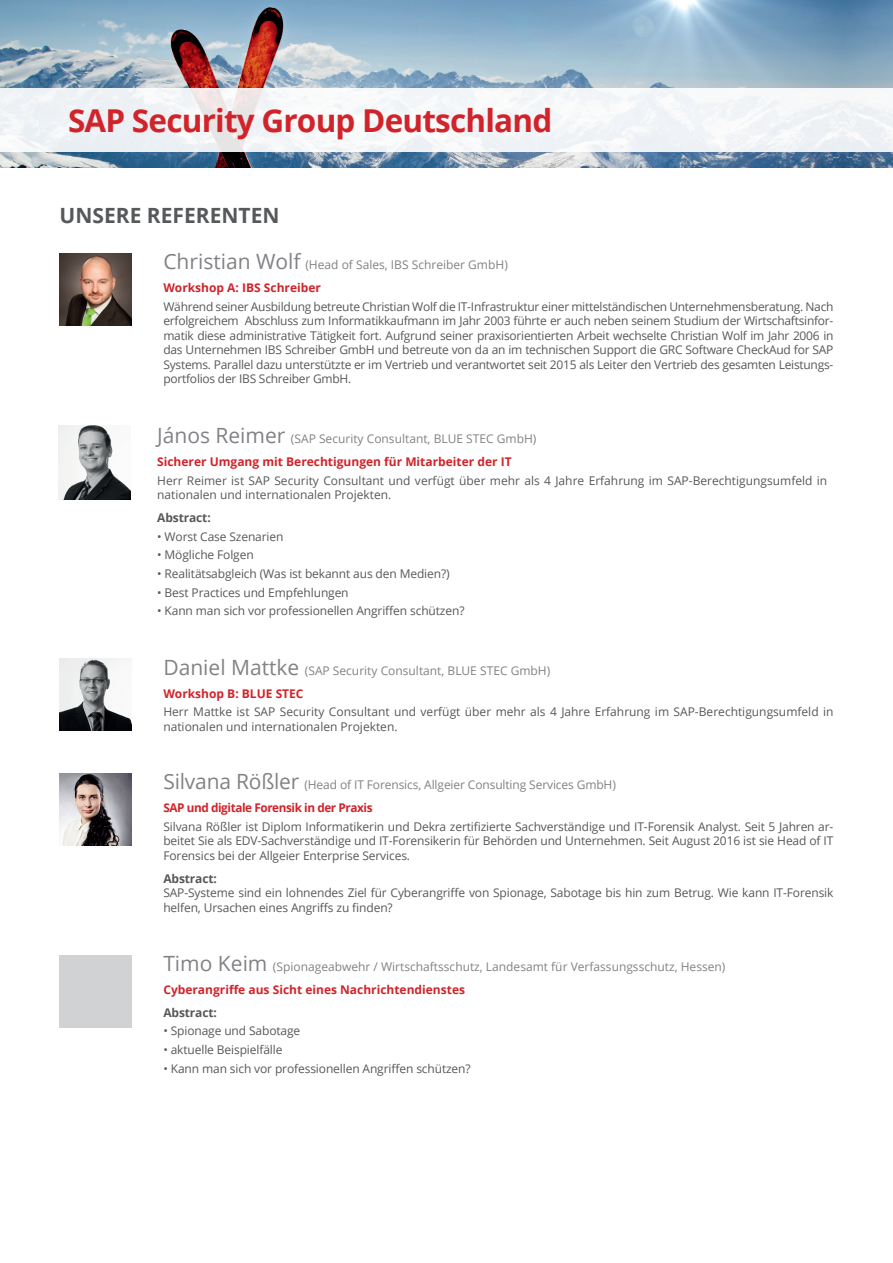
<style>
.page{position:relative;width:893px;height:1263px;background:#fff}
.page>*{position:absolute;margin:0;border:0;box-sizing:border-box;transform-origin:0 0}
.t1{font:700 31.5px "Open Sans";letter-spacing:-.025em;color:#d1232a}
.t2{font:700 21px "Open Sans";color:#57585a}
.t3{font:12px/14.4px "Open Sans";letter-spacing:-.01em;color:#57585a}
.t4{font:12px "Open Sans";color:#808285}
.t5{font:700 12px "Open Sans";color:#d1232a}
.t6{font:700 12px "Open Sans";letter-spacing:-.035em;color:#d1232a}
.t7{font:700 12px "Open Sans";letter-spacing:-.01em;color:#57585a}
.s1{font-size:21px}
</style>
<div class="page">
<img style="left:0;top:0;width:893px;height:167px">
<div style="left:0;top:89px;width:893px;height:63px;background:#f2f5f7"></div>
<img style="left:60px;top:773px;width:72px;height:73px">
<div style="left:60px;top:955px;width:72px;height:72px;background:#d1d2d4"></div>
<img style="left:60px;top:254px;width:72px;height:72px">
<img style="left:60px;top:659px;width:72px;height:72px">
<img style="left:59px;top:426px;width:72px;height:73px">
<p class="t1" style="left:68px;top:98px;width:486px">SAP Security Group Deutschland</p>
<p class="t2" style="left:60px;top:201px;width:221px">UNSERE REFERENTEN</p>
<p class="t4" style="left:163px;top:257px;width:346px"><span class="s1">Christian Wolf</span> (Head of Sales, IBS Schreiber GmbH)</p>
<p class="t5" style="left:163px;top:279px;width:159px">Workshop A: IBS Schreiber</p>
<p class="t3" style="left:163px;top:299px;width:672px;text-align:justify">Während seiner Ausbildung betreute Christian Wolf die IT-Infrastruktur einer mittelständischen Unternehmensberatung. Nach erfolgreichem Abschluss zum Informatikkaufmann im Jahr 2003 führte er auch neben seinem Studium der Wirtschaftsinfor&shy;matik diese administrative Tätigkeit fort. Aufgrund seiner praxisorientierten Arbeit wechselte Christian Wolf im Jahr 2006 in das Unternehmen IBS Schreiber GmbH und betreute von da an im technischen Support die GRC Software CheckAud for SAP Systems. Parallel dazu unterstützte er im Vertrieb und verantwortet seit 2015 als Leiter den Vertrieb des gesamten Leistungs&shy;portfolios der IBS Schreiber GmbH.</p>
<p class="t4" style="left:157px;top:431px;width:381px"><span class="s1">János Reimer</span> (SAP Security Consultant, BLUE STEC GmbH)</p>
<p class="t5" style="left:157px;top:453px;width:356px">Sicherer Umgang mit Berechtigungen für Mitarbeiter der IT</p>
<p class="t3" style="left:157px;top:473px;width:672px">Herr Reimer ist SAP Security Consultant und verfügt über mehr als 4 Jahre Erfahrung im SAP-Berechtigungsumfeld in nationalen und internationalen Projekten.</p>
<p class="t7" style="left:157px;top:509px;width:55px">Abstract:</p>
<p class="t3" style="left:157px;top:529px;width:128px">• Worst Case Szenarien</p>
<p class="t3" style="left:157px;top:547px;width:98px">• Mögliche Folgen</p>
<p class="t3" style="left:157px;top:566px;width:294px">• Realitätsabgleich (Was ist bekannt aus den Medien?)</p>
<p class="t3" style="left:157px;top:585px;width:193px">• Best Practices und Empfehlungen</p>
<p class="t3" style="left:157px;top:603px;width:309px">• Kann man sich vor professionellen Angriffen schützen?</p>
<p class="t4" style="left:163px;top:662px;width:388px"><span class="s1">Daniel Mattke</span> (SAP Security Consultant, BLUE STEC GmbH)</p>
<p class="t5" style="left:163px;top:685px;width:142px">Workshop B: BLUE STEC</p>
<p class="t3" style="left:163px;top:704px;width:672px">Herr Mattke ist SAP Security Consultant und verfügt über mehr als 4 Jahre Erfahrung im SAP-Berechtigungsumfeld in nationalen und internationalen Projekten.</p>
<p class="t4" style="left:163px;top:777px;width:454px"><span class="s1">Silvana Rößler</span> (Head of IT Forensics, Allgeier Consulting Services GmbH)</p>
<p class="t6" style="left:163px;top:799px;width:211px">SAP und digitale Forensik in der Praxis</p>
<p class="t3" style="left:163px;top:819px;width:672px;text-align:justify">Silvana Rößler ist Diplom Informatikerin und Dekra zertifizierte Sachverständige und IT-Forensik Analyst. Seit 5 Jahren ar&shy;beitet Sie als EDV-Sachverständige und IT-Forensikerin für Behörden und Unternehmen. Seit August 2016 ist sie Head of IT Forensics bei der Allgeier Enterprise Services.</p>
<p class="t7" style="left:163px;top:870px;width:55px">Abstract:</p>
<p class="t3" style="left:163px;top:885px;width:672px">SAP-Systeme sind ein lohnendes Ziel für Cyberangriffe von Spionage, Sabotage bis hin zum Betrug. Wie kann IT-Forensik helfen, Ursachen eines Angriffs zu finden?</p>
<p class="t4" style="left:163px;top:958px;width:564px"><span class="s1">Timo Keim</span> (Spionageabwehr / Wirtschaftsschutz, Landesamt für Verfassungsschutz, Hessen)</p>
<p class="t5" style="left:163px;top:981px;width:303px">Cyberangriffe aus Sicht eines Nachrichtendienstes</p>
<p class="t7" style="left:163px;top:1004px;width:55px">Abstract:</p>
<p class="t3" style="left:163px;top:1023px;width:138px">• Spionage und Sabotage</p>
<p class="t3" style="left:163px;top:1042px;width:121px">• aktuelle Beispielfälle</p>
<p class="t3" style="left:163px;top:1061px;width:309px">• Kann man sich vor professionellen Angriffen schützen?</p>
</div>
